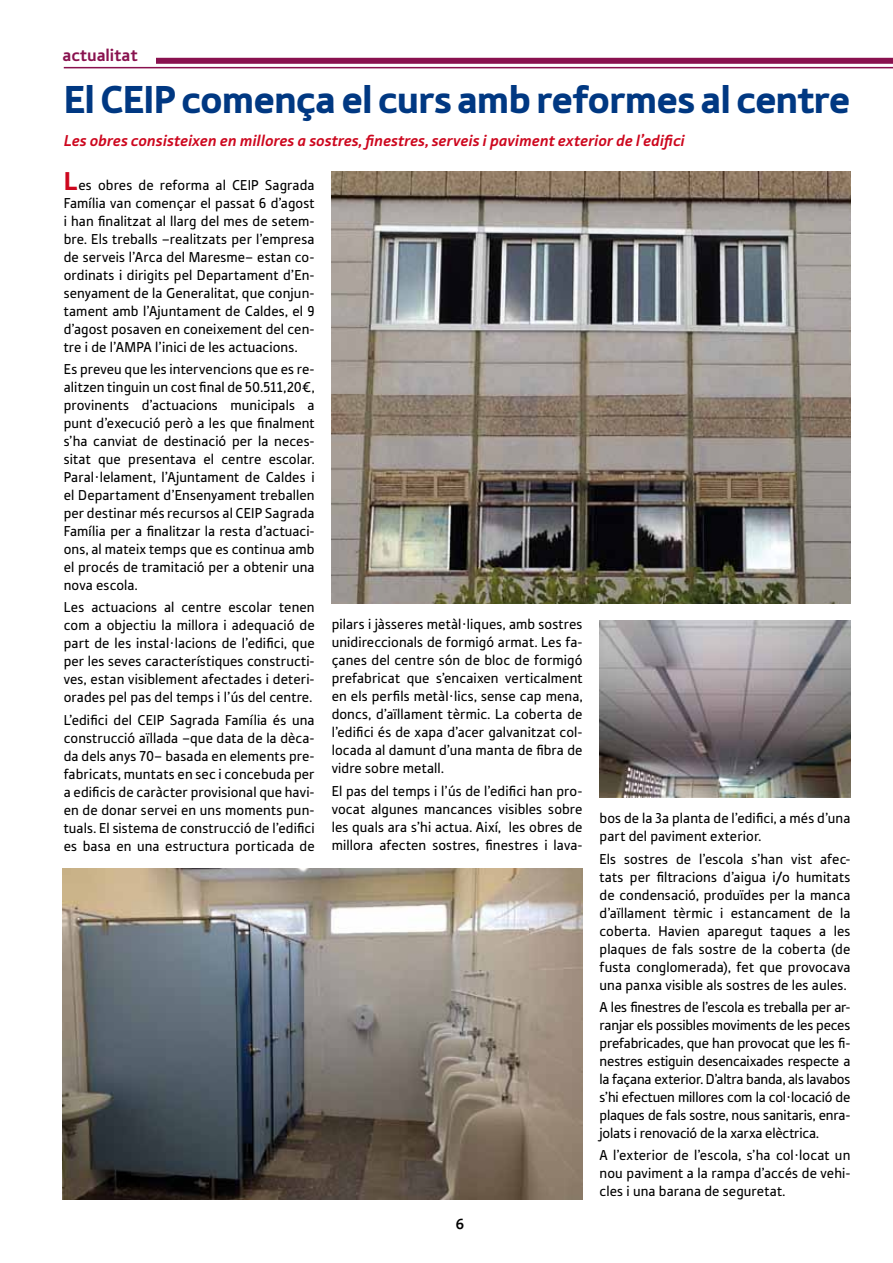
<style>
.page{position:relative;width:893px;height:1263px;background:#fff}
.page>*{position:absolute;margin:0;border:0;box-sizing:border-box;transform-origin:0 0}
.t1{font:900 40.8px "Tabula ITC Std";letter-spacing:-.025em;color:#003882}
.t2{font:700 18px "Tabula ITC Std";letter-spacing:.005em;color:#89124f}
.t3{font:italic 700 16.5px "Tabula ITC Std";color:#cd071e}
.t4{font:15px/18px "Tabula ITC Std";letter-spacing:.005em;color:#000;text-align:justify}
.t5{font:700 15px "Scala Sans";color:#000}
.s1{font-weight:900;font-size:27px;color:#cd071e}
</style>
<div class="page">
<hr style="left:64px;top:67px;width:829px;height:1px;background:#89124f">
<div style="left:64px;top:58px;width:829px;height:6px;background:#89124f"></div>
<div style="left:63px;top:44px;width:93px;height:21px;background:#fff"></div>
<img style="left:63px;top:868px;width:520px;height:331px">
<img style="left:332px;top:171px;width:518px;height:433px">
<img style="left:600px;top:621px;width:250px;height:176px">
<p class="t2" style="left:63px;top:45px;width:77px">actualitat</p>
<h1 class="t1" style="left:64px;top:75px;width:788px">El CEIP comença el curs amb reformes al centre</h1>
<p class="t3" style="left:64px;top:131px;width:623px">Les obres consisteixen en millores a sostres, finestres, serveis i paviment exterior de l’edifici</p>
<p class="t4" style="left:64px;top:176px;width:252px"><span class="s1">L</span>es obres de reforma al CEIP Sagrada Família van començar el passat 6 d’agost i han finalitzat al llarg del mes de setem&shy;bre. Els treballs –realitzats per l’empresa de serveis l’Arca del Maresme– estan co&shy;ordinats i dirigits pel Departament d’En&shy;senyament de la Generalitat, que conjun&shy;tament amb l’Ajuntament de Caldes, el 9 d’agost posaven en coneixement del cen&shy;tre i de l’AMPA l’inici de les actuacions.</p>
<p class="t4" style="left:64px;top:360px;width:252px">Es preveu que les intervencions que es re&shy;alitzen tinguin un cost final de 50.511,20€, provinents d’actuacions municipals a punt d’execució però a les que finalment s’ha canviat de destinació per la neces&shy;sitat que presentava el centre escolar.<br>Paral·lelament, l’Ajuntament de Caldes i el Departament d’Ensenyament treballen per destinar més recursos al CEIP Sagrada Família per a finalitzar la resta d’actuaci&shy;ons, al mateix temps que es continua amb el procés de tramitació per a obtenir una nova escola.</p>
<p class="t4" style="left:64px;top:598px;width:252px">Les actuacions al centre escolar tenen com a objectiu la millora i adequació de part de les instal·lacions de l’edifici, que per les seves característiques constructi&shy;ves, estan visiblement afectades i deteri&shy;orades pel pas del temps i l’ús del centre.</p>
<p class="t4" style="left:64px;top:710px;width:252px">L’edifici del CEIP Sagrada Família és una construcció aïllada –que data de la dèca&shy;da dels anys 70– basada en elements pre&shy;fabricats, muntats en sec i concebuda per a edificis de caràcter provisional que havi&shy;en de donar servei en uns moments pun&shy;tuals. El sistema de construcció de l’edifici es basa en una estructura porticada de</p>
<p class="t4" style="left:332px;top:615px;width:252px">pilars i jàsseres metàl·liques, amb sostres unidireccionals de formigó armat. Les fa&shy;çanes del centre són de bloc de formigó prefabricat que s’encaixen verticalment en els perfils metàl·lics, sense cap mena, doncs, d’aïllament tèrmic. La coberta de l’edifici és de xapa d’acer galvanitzat col· locada al damunt d’una manta de fibra de vidre sobre metall.</p>
<p class="t4" style="left:332px;top:781px;width:252px">El pas del temps i l’ús de l’edifici han pro&shy;vocat algunes mancances visibles sobre les quals ara s’hi actua. Així, les obres de millora afecten sostres, finestres i lava-</p>
<p class="t5" style="left:456px;top:1216px;width:10px">6</p>
<p class="t4" style="left:600px;top:809px;width:252px">bos de la 3a planta de l’edifici, a més d’una part del paviment exterior.</p>
<p class="t4" style="left:600px;top:849px;width:252px">Els sostres de l’escola s’han vist afec&shy;tats per filtracions d’aigua i/o humitats de condensació, produïdes per la manca d’aïllament tèrmic i estancament de la coberta. Havien aparegut taques a les plaques de fals sostre de la coberta (de fusta conglomerada), fet que provocava una panxa visible als sostres de les aules.</p>
<p class="t4" style="left:600px;top:998px;width:252px">A les finestres de l’escola es treballa per ar&shy;ranjar els possibles moviments de les peces prefabricades, que han provocat que les fi&shy;nestres estiguin desencaixades respecte a la façana exterior. D’altra banda, als lavabos s’hi efectuen millores com la col·locació de plaques de fals sostre, nous sanitaris, enra&shy;jolats i renovació de la xarxa elèctrica.</p>
<p class="t4" style="left:600px;top:1146px;width:252px">A l’exterior de l’escola, s’ha col·locat un nou paviment a la rampa d’accés de vehi&shy;cles i una barana de seguretat.</p>
</div>
